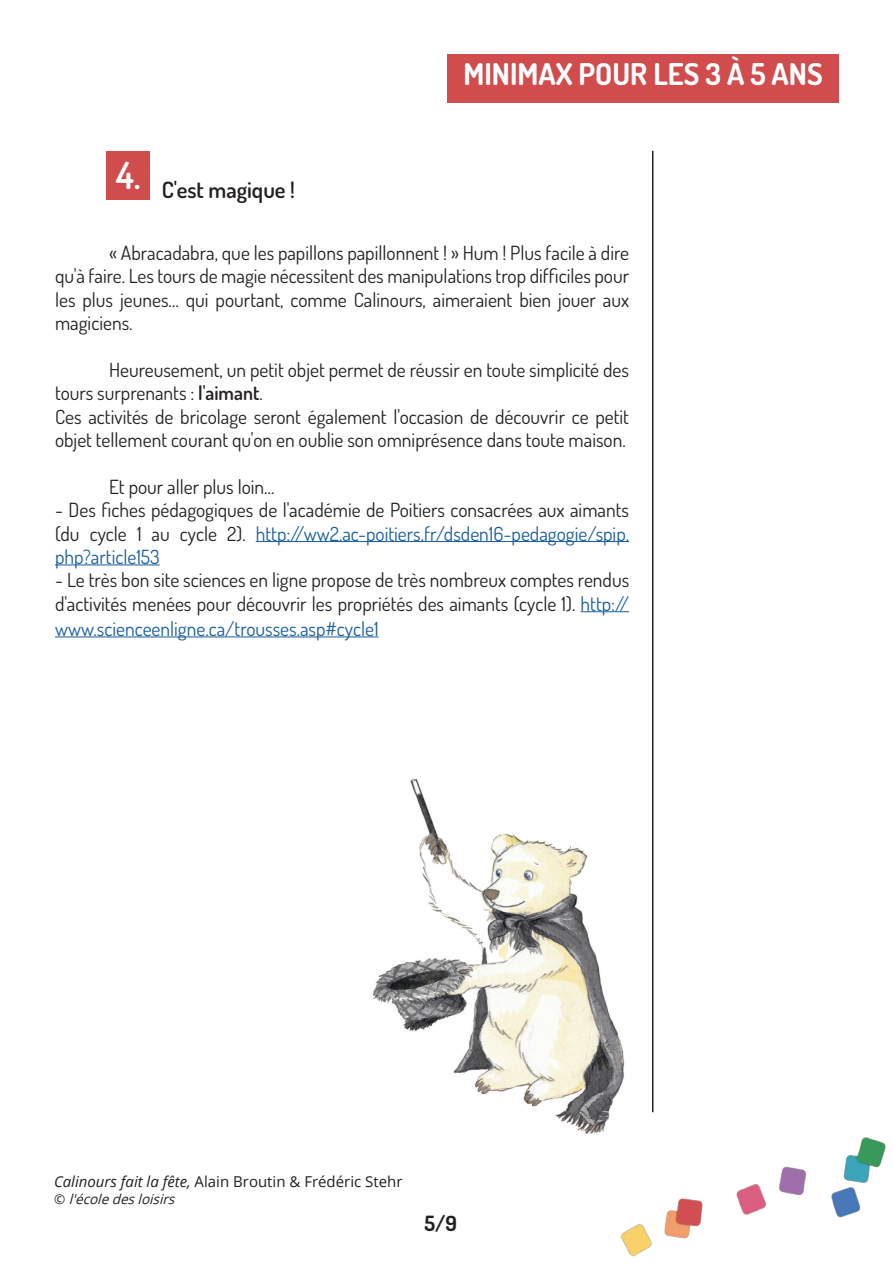
<style>
.page{position:relative;width:893px;height:1263px;background:#fff}
.page>*{position:absolute;margin:0;border:0;box-sizing:border-box;transform-origin:0 0}
.t1{font:600 37.5px "Dosis";color:#fff}
.t2{font:700 30px "Dosis";color:#fff}
.t3{font:600 22.5px "Dosis";color:#231f20}
.t4{font:700 21px "Dosis";color:#231f20}
.t5{font:19.5px/23.4px "Dosis";color:#231f20}
.t6{font:19.5px "Dosis";color:#175d9e}
.t7{font:15px "Open Sans";color:#231f20}
.t8{font:italic 13.5px "Open Sans";color:#231f20}
.s1{font-weight:600}
.s2{color:#175d9e}
.s3{font-style:italic}
.s4{font-style:normal}
</style>
<div class="page">
<img style="left:620px;top:1137px;width:266px;height:120px">
<hr style="left:652px;top:151px;width:1px;height:961px;background:#231f20">
<div style="left:106px;top:151px;width:44px;height:48px;background:#d04c4d"></div>
<hr style="left:256px;top:541px;width:373px;height:1px;background:#175d9e">
<hr style="left:55px;top:565px;width:105px;height:1px;background:#175d9e">
<hr style="left:581px;top:611px;width:48px;height:1px;background:#175d9e">
<hr style="left:55px;top:637px;width:324px;height:1px;background:#175d9e">
<div style="left:447px;top:54px;width:392px;height:49px;background:#d04c4d"></div>
<img style="left:373px;top:779px;width:256px;height:375px">
<p class="t1" style="left:116px;top:151px;width:26px">4.</p>
<p class="t3" style="left:162px;top:175px;width:135px">C'est magique !</p>
<p class="t2" style="left:463px;top:54px;width:361px">MINIMAX POUR LES 3 À 5 ANS</p>
<p class="t5" style="left:55px;top:240px;width:576px;text-align:justify;text-indent:54px">« Abracadabra, que les papillons papillonnent ! » Hum ! Plus facile à dire qu'à faire. Les tours de magie nécessitent des manipulations trop difficiles pour les plus jeunes… qui pourtant, comme Calinours, aimeraient bien jouer aux magiciens.</p>
<p class="t5" style="left:55px;top:357px;width:575px;text-indent:54px">Heureusement, un petit objet permet de réussir en toute simplicité des tours surprenants : <span class="s1">l'aimant</span>.</p>
<p class="t5" style="left:55px;top:404px;width:575px">Ces activités de bricolage seront également l'occasion de découvrir ce petit objet tellement courant qu'on en oublie son omniprésence dans toute maison.</p>
<p class="t5" style="left:109px;top:474px;width:167px">Et pour aller plus loin…</p>
<p class="t5" style="left:55px;top:498px;width:576px;text-align:justify">- Des fiches pédagogiques de l'académie de Poitiers consacrées aux aimants (du cycle 1 au cycle 2). <span class="s2">http://ww2.ac-poitiers.fr/dsden16-pedagogie/spip. php?article153</span></p>
<p class="t5" style="left:55px;top:568px;width:576px">- Le très bon site sciences en ligne propose de très nombreux comptes rendus d'activités menées pour découvrir les propriétés des aimants (cycle 1). <span class="s2">http://</span></p>
<p class="t6" style="left:55px;top:616px;width:325px">www.scienceenligne.ca/trousses.asp#cycle1</p>
<p class="t7" style="left:54px;top:1171px;width:350px"><span class="s3">Calinours fait la fête,</span> Alain Broutin &amp; Frédéric Stehr</p>
<p class="t8" style="left:54px;top:1189px;width:127px"><span class="s4">©</span> l'écoledesloisirs</p>
<p class="t4" style="left:425px;top:1209px;width:34px">5/9</p>
</div>
